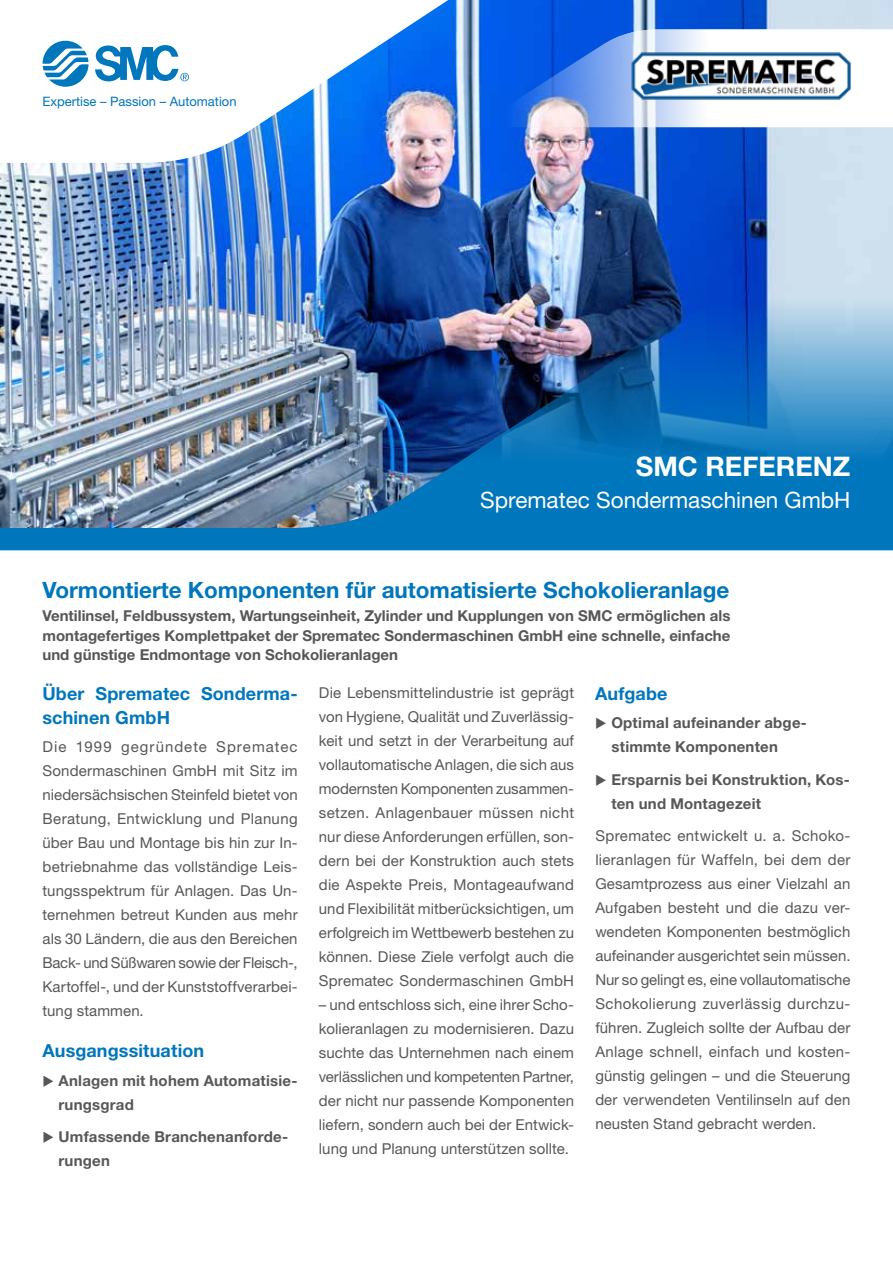
<style>
.page{position:relative;width:893px;height:1263px;background:#fff}
.page>*{position:absolute;margin:0;border:0;box-sizing:border-box;transform-origin:0 0}
.t1{font:700 27px "Helvetica Neue LT Std";color:#fff}
.t2{font:700 22.5px "Helvetica Neue LT Std";color:#0076bd}
.t3{font:22.5px "Helvetica Neue LT Std";color:#fff}
.t4{font:700 18px/24px "Helvetica Neue LT Std";letter-spacing:.005em;color:#0076bd}
.t5{font:15px/24px "Helvetica Neue LT Std";letter-spacing:.005em;color:#575756;text-align:justify}
.t6{font:700 15px/24px "Helvetica Neue LT Std";letter-spacing:.015em;color:#575756}
.t7{font:12.9px "Helvetica Neue LT Std";color:#0076bd}
</style>
<div class="page">
<img style="left:0;top:0;width:893px;height:287px">
<svg style="left:0;top:0;width:468px;height:163px"></svg>
<img style="left:0;top:287px;width:893px;height:263px">
<svg style="left:43px;top:41px;width:46px;height:46px"></svg>
<svg style="left:95px;top:45px;width:94px;height:36px"></svg>
<svg style="left:495px;top:29px;width:398px;height:98px"></svg>
<img style="left:504px;top:29px;width:388px;height:92px">
<img style="left:629px;top:50px;width:225px;height:52px">
<p class="t7" style="left:43px;top:93px;width:195px">Expertise – Passion – Automation</p>
<h1 class="t1" style="left:636px;top:450px;width:216px">SMC REFERENZ</h1>
<h2 class="t3" style="left:480px;top:487px;width:372px">Sprematec Sondermaschinen GmbH</h2>
<h2 class="t2" style="left:43px;top:576px;width:688px">Vormontierte Komponenten für automatisierte Schokolieranlage</h2>
<p class="t6" style="left:43px;top:606px;width:689px;line-height:19.5px;text-align:justify">Ventilinsel, Feldbussystem, Wartungseinheit, Zylinder und Kupplungen von SMC ermöglichen als montagefertiges Komplettpaket der Sprematec Sondermaschinen GmbH eine schnelle, einfache und günstige Endmontage von Schokolieranlagen</p>
<p class="t4" style="left:43px;top:681px;width:257px">Über Sprematec Sonderma&shy;schinen GmbH</p>
<p class="t5" style="left:43px;top:735px;width:257px">Die 1999 gegründete Sprematec Sondermaschinen GmbH mit Sitz im niedersächsischen Steinfeld bietet von Beratung, Entwicklung und Planung über Bau und Montage bis hin zur In&shy;betriebnahme das vollständige Leis&shy;tungsspektrum für Anlagen. Das Un&shy;ternehmen betreut Kunden aus mehr als 30 Ländern, die aus den Bereichen Back- und Süßwaren sowie der Fleisch-, Kartoffel-, und der Kunststoffverarbei&shy;tung stammen.</p>
<p class="t4" style="left:43px;top:1038px;width:163px">Ausgangssituation</p>
<p class="t6" style="left:59px;top:1068px;width:241px;text-indent:-16px">◆ Anlagen mit hohem Automatisie&shy;rungsgrad</p>
<p class="t6" style="left:59px;top:1124px;width:231px;text-indent:-16px">◆ Umfassende Branchenanforde&shy;rungen</p>
<p class="t5" style="left:319px;top:680px;width:257px">Die Lebensmittelindustrie ist geprägt von Hygiene, Qualität und Zuverlässig&shy;keit und setzt in der Verarbeitung auf vollautomatische Anlagen, die sich aus modernsten Komponenten zusammen&shy;setzen. Anlagenbauer müssen nicht nur diese Anforderungen erfüllen, son&shy;dern bei der Konstruktion auch stets die Aspekte Preis, Montageaufwand und Flexibilität mitberücksichtigen, um erfolgreich im Wettbewerb bestehen zu können. Diese Ziele verfolgt auch die Sprematec Sondermaschinen GmbH</p>
<p class="t5" style="left:319px;top:992px;width:257px">– und entschloss sich, eine ihrer Scho&shy;kolieranlagen zu modernisieren. Dazu suchte das Unternehmen nach einem verlässlichen und kompetenten Partner, der nicht nur passende Komponenten liefern, sondern auch bei der Entwick&shy;lung und Planung unterstützen sollte.</p>
<p class="t4" style="left:595px;top:681px;width:74px">Aufgabe</p>
<p class="t6" style="left:611px;top:711px;width:197px;text-indent:-16px">◆ Optimal aufeinander abge&shy;stimmte Komponenten</p>
<p class="t6" style="left:611px;top:767px;width:240px;text-indent:-16px">◆ Ersparnis bei Konstruktion, Kos&shy;ten und Montagezeit</p>
<p class="t5" style="left:595px;top:824px;width:257px">Sprematec entwickelt u. a. Schoko&shy;lieranlagen für Waffeln, bei dem der Gesamtprozess aus einer Vielzahl an Aufgaben besteht und die dazu ver&shy;wendeten Komponenten bestmöglich aufeinander ausgerichtet sein müssen.<br>Nur so gelingt es, eine vollautomatische Schokolierung zuverlässig durchzu&shy;führen. Zugleich sollte der Aufbau der Anlage schnell, einfach und kosten&shy;günstig gelingen – und die Steuerung der verwendeten Ventilinseln auf den neusten Stand gebracht werden.</p>
</div>
